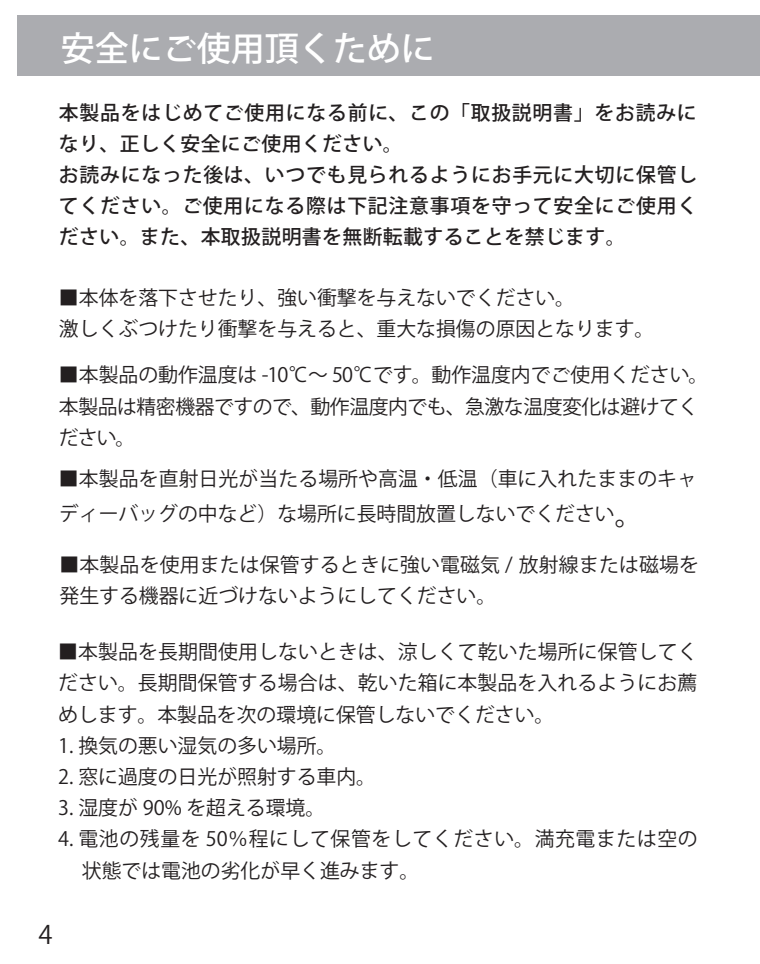
<style>
.page{position:relative;width:760px;height:964px;background:#fff}
.page>*{position:absolute;margin:0;border:0;box-sizing:border-box;transform-origin:0 0}
.t1{font:500 34px "Koz Go Pro";color:#fff}
.t2{font:25.6px "Koz Go Pro";color:#231f20}
.t3{font:20px/31.2px "Koz Go Pro";color:#231f20}
.t4{font:500 20px/31.2px "Koz Go Pro";letter-spacing:.04em;color:#231f20}
.t5{font:20px/31.2px "Koz Go Pro";letter-spacing:-.025em;color:#231f20}
.t6{font:20px/31.2px "Koz Go Pro";letter-spacing:.03em;color:#231f20}
.s1{font-weight:500;font-size:28.4px}
</style>
<div class="page">
<div style="left:17px;top:15px;width:742px;height:60px;background:#abacb0"></div>
<hr style="left:759px;top:15px;width:1px;height:60px;background:#abacb0">
<h1 class="t1" style="left:61px;top:26px;width:376px">安全にご使用頂くために</h1>
<p class="t4" style="left:59px;top:98px;width:639px">本製品をはじめてご使用になる前に、この「取扱説明書」をお読みになり、正しく安全にご使用ください。<br>お読みになった後は、いつでも見られるようにお手元に大切に保管してください。ご使用になる際は下記注意事項を守って安全にご使用ください。また、本取扱説明書を無断転載することを禁じます。</p>
<p class="t3" style="left:59px;top:282px;width:597px">■本体を落下させたり、強い衝撃を与えないでください。<br>激しくぶつけたり衝撃を与えると、重大な損傷の原因となります。</p>
<p class="t5" style="left:59px;top:360px;width:651px">■本製品の動作温度は -10℃〜 50℃です。動作温度内でご使用ください。本製品は精密機器ですので、動作温度内でも、急激な温度変化は避けてください。</p>
<p class="t3" style="left:59px;top:461px;width:639px;line-height:35.6px">■本製品を直射日光が当たる場所や高温・低温（車に入れたままのキャディーバッグの中など）な場所に長時間放置しないでください<span class="s1">。</span></p>
<p class="t3" style="left:60px;top:549px;width:641px">■本製品を使用または保管するときに強い電磁気 / 放射線または磁場を発生する機器に近づけないようにしてください。</p>
<p class="t3" style="left:58px;top:637px;width:641px;text-align:justify">■本製品を長期間使用しないときは、涼しくて乾いた場所に保管してください。長期間保管する場合は、乾いた箱に本製品を入れるようにお薦めします。本製品を次の環境に保管しないでください。</p>
<p class="t3" style="left:58px;top:730px;width:280px">1. 換気の悪い湿気の多い場所。</p>
<p class="t3" style="left:58px;top:761px;width:319px">2. 窓に過度の日光が照射する車内。</p>
<p class="t3" style="left:58px;top:793px;width:269px">3. 湿度が 90% を超える環境。</p>
<p class="t6" style="left:82px;top:824px;width:617px;text-indent:-24px">4. 電池の残量を 50％程にして保管をしてください。満充電または空の状態では電池の劣化が早く進みます。</p>
<p class="t2" style="left:39px;top:918px;width:16px">4</p>
</div>
